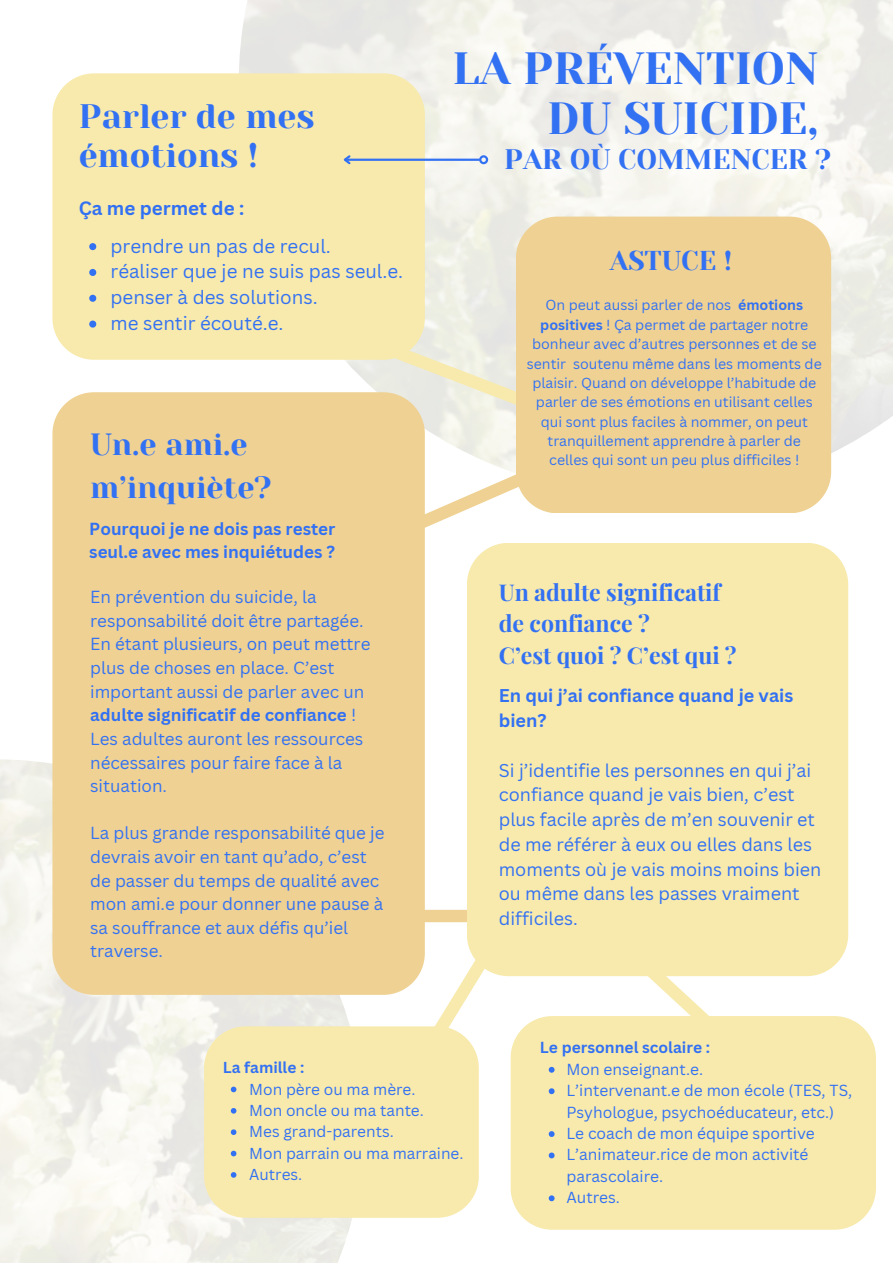
<style>
.page{position:relative;width:893px;height:1264px;background:#fff}
.page>*{position:absolute;margin:0;border:0;box-sizing:border-box;transform-origin:0 0}
.t1{font:45px "Yeseva One";color:#3371f3}
.t2{font:33.75px "Yeseva One";color:#3371f3}
.t3{font:30.6px/42.8px "Yeseva One";color:#3371f3}
.t4{font:28.05px "Yeseva One";color:#3371f3}
.t5{font:27.15px "Yeseva One";color:#3371f3}
.t6{font:700 23.1px/31.5px "Playfair Display";color:#3371f3}
.t7{font:18.75px "Canva Sans";color:#3371f3}
.t8{font:700 18.75px "Canva Sans";color:#3371f3}
.t9{font:18px/24.8px "Canva Sans";color:#3371f3}
.t10{font:700 18px/24.8px "Canva Sans";color:#3371f3}
.t11{font:16.95px/23.5px "Canva Sans";color:#3371f3}
.t12{font:700 16.95px/23.4px "Canva Sans";color:#3371f3}
.t13{font:15.6px/21.5px "Canva Sans";color:#3371f3}
.t14{font:700 15.6px "Canva Sans";color:#3371f3}
.t15{font:15.45px "Canva Sans";color:#3371f3}
.t16{font:700 15.45px "Canva Sans";color:#3371f3}
.t17{font:14.1px/19.4px "Canva Sans";color:#3371f3;text-align:center}
.s1{font-weight:700}
</style>
<div class="page">
<div style="left:52px;top:73px;width:373px;height:287px;background:#f8eaac"></div>
<svg style="left:89px;top:243px;width:7px;height:7px"></svg>
<svg style="left:89px;top:269px;width:7px;height:7px"></svg>
<svg style="left:89px;top:295px;width:7px;height:7px"></svg>
<svg style="left:89px;top:320px;width:7px;height:7px"></svg>
<svg style="left:349px;top:324px;width:167px;height:100px;background:#efecd6"></svg>
<div style="left:516px;top:216px;width:315px;height:297px;background:#efd293;border-radius:42px"></div>
<div style="left:402px;top:909px;width:86px;height:13px;background:#efd293"></div>
<div style="left:52px;top:392px;width:373px;height:602px;background:#efd293"></div>
<div style="left:467px;top:543px;width:381px;height:433px;background:#f8eaac"></div>
<div style="left:204px;top:1026px;width:275px;height:191px;background:#f8eaac"></div>
<svg style="left:231px;top:1086px;width:5px;height:6px"></svg>
<svg style="left:231px;top:1107px;width:5px;height:6px"></svg>
<svg style="left:231px;top:1129px;width:5px;height:5px"></svg>
<svg style="left:231px;top:1150px;width:5px;height:6px"></svg>
<svg style="left:231px;top:1172px;width:5px;height:5px"></svg>
<div style="left:510px;top:1016px;width:365px;height:213px;background:#f8eaac"></div>
<svg style="left:548px;top:1066px;width:6px;height:6px"></svg>
<svg style="left:548px;top:1088px;width:6px;height:6px"></svg>
<svg style="left:548px;top:1131px;width:6px;height:5px"></svg>
<svg style="left:548px;top:1152px;width:6px;height:6px"></svg>
<svg style="left:548px;top:1195px;width:6px;height:6px"></svg>
<svg style="left:390px;top:934px;width:115px;height:166px"></svg>
<svg style="left:593px;top:915px;width:156px;height:147px"></svg>
<svg style="left:378px;top:455px;width:177px;height:95px"></svg>
<hr style="left:345px;top:159px;width:134px;height:2px;background:#3371f3">
<svg style="left:341px;top:153px;width:11px;height:13px"></svg>
<div style="left:479px;top:155px;width:9px;height:9px;border:2px solid #3371f3;border-radius:50%"></div>
<p class="t2" style="left:79px;top:97px;width:237px">Parler de mes</p>
<p class="t2" style="left:79px;top:136px;width:181px">émotions !</p>
<p class="t8" style="left:79px;top:195px;width:167px">Ça me permet de :</p>
<p class="t7" style="left:111px;top:232px;width:222px">prendre un pas de recul.</p>
<p class="t7" style="left:111px;top:258px;width:294px">réaliser que je ne suis pas seul.e.</p>
<p class="t7" style="left:111px;top:284px;width:208px">penser à des solutions.</p>
<p class="t7" style="left:111px;top:310px;width:174px">me sentir écouté.e.</p>
<p class="t3" style="left:90px;top:423px;width:183px">Un.e ami.e m’inquiète?</p>
<p class="t12" style="left:89px;top:516px;width:247px">Pourquoi je ne dois pas rester seul.e avec mes inquiétudes ?</p>
<p class="t11" style="left:90px;top:585px;width:282px">En prévention du suicide, la responsabilité doit être partagée.<br>En étant plusieurs, on peut mettre plus de choses en place. C’est important aussi de parler avec un</p>
<p class="t11" style="left:90px;top:703px;width:275px"><span class="s1">adulte significatif de confiance</span> !<br>Les adultes auront les ressources nécessaires pour faire face à la situation.</p>
<p class="t11" style="left:90px;top:821px;width:296px">La plus grande responsabilité que je devrais avoir en tant qu’ado, c’est de passer du temps de qualité avec mon ami.e pour donner une pause à sa souffrance et aux défis qu’iel traverse.</p>
<p class="t1" style="left:452px;top:42px;width:367px">LA PRÉVENTION</p>
<p class="t1" style="left:547px;top:93px;width:273px">DU SUICIDE,</p>
<p class="t4" style="left:504px;top:143px;width:328px">PAR OÙ COMMENCER ?</p>
<p class="t5" style="left:610px;top:245px;width:124px">ASTUCE !</p>
<p class="t17" style="left:527px;top:295px;width:296px">On peut aussi parler de nos <span class="s1">émotions positives</span> ! Ça permet de partager notre bonheur avec d’autres personnes et de se sentir soutenu même dans les moments de plaisir. Quand on développe l’habitude de parler de ses émotions en utilisant celles qui sont plus faciles à nommer, on peut tranquillement apprendre à parler de celles qui sont un peu plus difficiles !</p>
<p class="t6" style="left:498px;top:575px;width:223px">Un adulte significatif de confiance ?</p>
<p class="t6" style="left:498px;top:638px;width:239px">C’est quoi ? C’est qui ?</p>
<p class="t10" style="left:498px;top:683px;width:296px">En qui j’ai confiance quand je vais bien?</p>
<p class="t9" style="left:498px;top:757px;width:324px">Si j’identifie les personnes en qui j’ai confiance quand je vais bien, c’est plus facile après de m’en souvenir et de me référer à eux ou elles dans les moments où je vais moins moins bien ou même dans les passes vraiment difficiles.</p>
<p class="t14" style="left:540px;top:1036px;width:171px">Le personnel scolaire :</p>
<p class="t16" style="left:223px;top:1056px;width:83px">La famille :</p>
<p class="t13" style="left:566px;top:1057px;width:138px">Mon enseignant.e.</p>
<p class="t13" style="left:566px;top:1079px;width:287px">L’intervenant.e de mon école (TES, TS,<br>Psyhologue, psychoéducateur, etc.)</p>
<p class="t13" style="left:566px;top:1122px;width:250px">Le coach de mon équipe sportive</p>
<p class="t13" style="left:566px;top:1143px;width:243px">L’animateur.rice de mon activité parascolaire.</p>
<p class="t13" style="left:566px;top:1186px;width:55px">Autres.</p>
<p class="t15" style="left:249px;top:1077px;width:168px">Mon père ou ma mère.</p>
<p class="t15" style="left:249px;top:1099px;width:176px">Mon oncle ou ma tante.</p>
<p class="t15" style="left:249px;top:1120px;width:146px">Mes grand-parents.</p>
<p class="t15" style="left:249px;top:1142px;width:216px">Mon parrain ou ma marraine.</p>
<p class="t15" style="left:249px;top:1163px;width:55px">Autres.</p>
</div>
